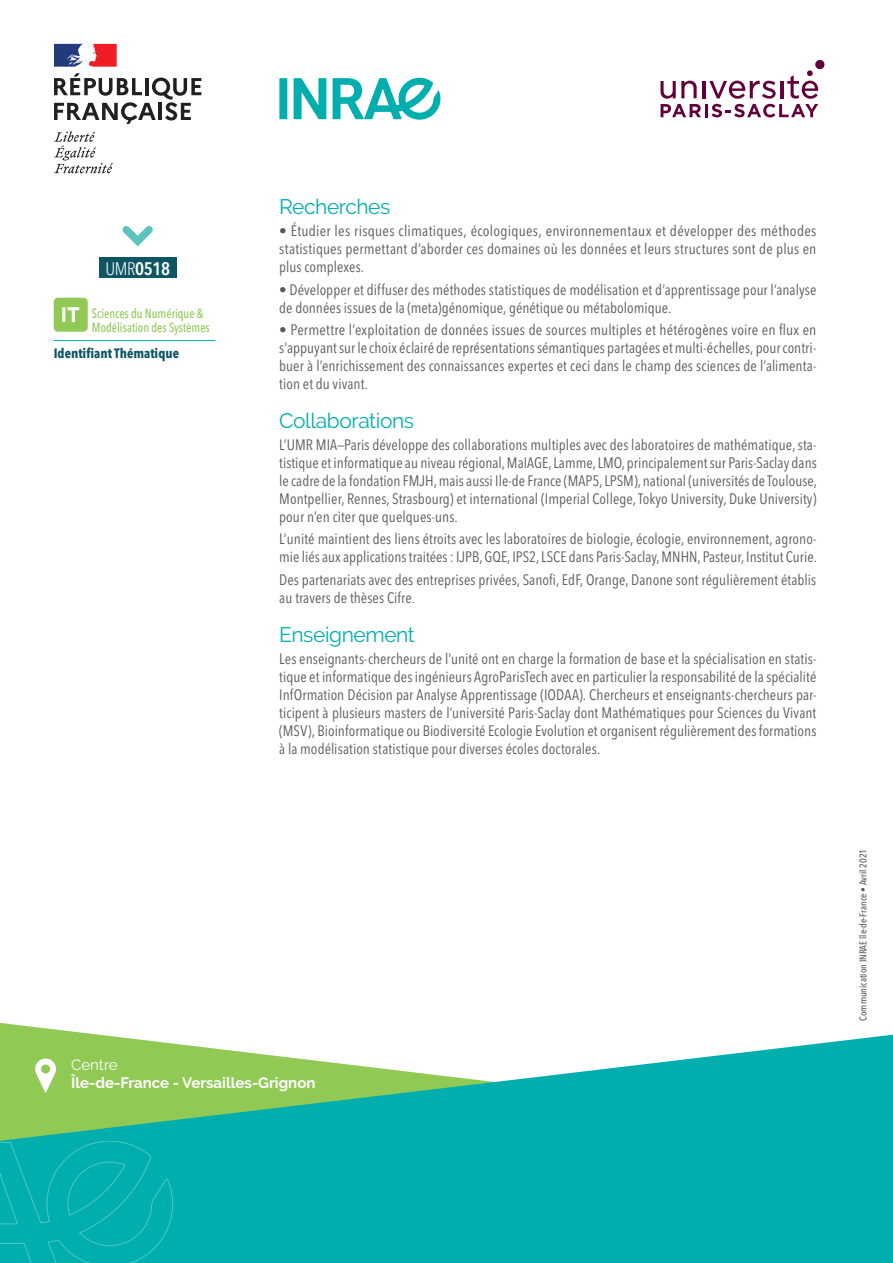
<style>
.page{position:relative;width:893px;height:1263px;background:#fff}
.page>*{position:absolute;margin:0;border:0;box-sizing:border-box;transform-origin:0 0}
.SOUS-TITRE_1{font:21px "Raleway";letter-spacing:-.02em;color:#00afad}
.t1{font:600 condensed 18px "Avenir Next LT Pro";color:#fff}
.t2{font:condensed 15px/18px "Avenir Next LT Pro";letter-spacing:.005em;color:#57585a;text-align:justify}
.t3{font:700 15px "Raleway";color:#fff}
.t4{font:15px "Raleway";color:#fff}
.t5{font:700 condensed 13.5px "Avenir Next LT Pro";color:#0f5664}
.t6{font:500 condensed 13.2px/13.5px "Avenir Next LT Pro";color:#91c955;scale:.91 1}
.t7{font:500 condensed 9.75px "Avenir Next LT Pro";color:#57585a}
.s1{font-weight:300}
</style>
<div class="page">
<div style="left:99px;top:258px;width:78px;height:20px;background:#0f5664"></div>
<svg style="left:123px;top:226px;width:30px;height:20px"></svg>
<svg style="left:0;top:1035px;width:893px;height:228px;background:#30bba7"></svg>
<svg style="left:0;top:1141px;width:173px;height:122px;background:#03afae"></svg>
<div style="left:279px;top:78px;width:8px;height:41px;background:#00afad"></div>
<svg style="left:294px;top:78px;width:32px;height:41px"></svg>
<svg style="left:333px;top:78px;width:107px;height:42px"></svg>
<svg style="left:54px;top:73px;width:147px;height:51px"></svg>
<svg style="left:54px;top:131px;width:59px;height:42px"></svg>
<svg style="left:54px;top:44px;width:63px;height:23px"></svg>
<hr style="left:54px;top:340px;width:161px;height:1px;background:#00afad">
<div style="left:54px;top:298px;width:34px;height:34px;background:#91c955;border-radius:4px"></div>
<svg style="left:62px;top:307px;width:17px;height:15px"></svg>
<div style="left:815px;top:60px;width:9px;height:9px;background:#63003c;border-radius:50%"></div>
<svg style="left:660px;top:70px;width:158px;height:47px"></svg>
<p class="t1" style="left:105px;top:257px;width:66px"><span class="s1">UMR</span>0518</p>
<p class="t6" style="left:92px;top:307px;width:131px">Sciences du Numérique &amp;<br>Modélisation des Systèmes</p>
<p class="t5" style="left:54px;top:345px;width:127px">Identifiant Thématique</p>
<p class="SOUS-TITRE_1" style="left:279px;top:195px;width:113px">Recherches</p>
<p class="t2" style="left:279px;top:222px;width:539px">• Étudier les risques climatiques, écologiques, environnementaux et développer des méthodes statistiques permettant d’aborder ces domaines où les données et leurs structures sont de plus en plus complexes.</p>
<p class="t2" style="left:279px;top:280px;width:539px">• Développer et diffuser des méthodes statistiques de modélisation et d’apprentissage pour l’analyse de données issues de la (meta)génomique, génétique ou métabolomique.</p>
<p class="t2" style="left:279px;top:321px;width:539px">• Permettre l’exploitation de données issues de sources multiples et hétérogènes voire en flux en s’appuyant sur le choix éclairé de représentations sémantiques partagées et multi-échelles, pour contri&shy;buer à l’enrichissement des connaissances expertes et ceci dans le champ des sciences de l’alimenta&shy;tion et du vivant.</p>
<p class="SOUS-TITRE_1" style="left:279px;top:408px;width:136px">Collaborations</p>
<p class="t2" style="left:279px;top:436px;width:539px">L’UMR MIA—Paris développe des collaborations multiples avec des laboratoires de mathématique, sta&shy;tistique et informatique au niveau régional, MaIAGE, Lamme, LMO, principalement sur Paris-Saclay dans le cadre de la fondation FMJH, mais aussi Ile-de France (MAP5, LPSM), national (universités de Toulouse, Montpellier, Rennes, Strasbourg) et international (Imperial College, Tokyo University, Duke University) pour n’en citer que quelques-uns.</p>
<p class="t2" style="left:279px;top:530px;width:539px">L’unité maintient des liens étroits avec les laboratoires de biologie, écologie, environnement, agrono&shy;mie liés aux applications traitées : IJPB, GQE, IPS2, LSCE dans Paris-Saclay, MNHN, Pasteur, Institut Curie.</p>
<p class="t2" style="left:279px;top:570px;width:539px">Des partenariats avec des entreprises privées, Sanofi, EdF, Orange, Danone sont régulièrement établis au travers de thèses Cifre.</p>
<p class="SOUS-TITRE_1" style="left:279px;top:622px;width:137px">Enseignement</p>
<p class="t2" style="left:279px;top:650px;width:539px">Les enseignants-chercheurs de l’unité ont en charge la formation de base et la spécialisation en statis&shy;tique et informatique des ingénieurs AgroParisTech avec en particulier la responsabilité de la spécialité InfOrmation Décision par Analyse Apprentissage (IODAA). Chercheurs et enseignants-chercheurs par&shy;ticipent à plusieurs masters de l’université Paris-Saclay dont Mathématiques pour Sciences du Vivant (MSV), Bioinformatique ou Biodiversité Ecologie Evolution et organisent régulièrement des formations à la modélisation statistique pour diverses écoles doctorales.</p>
<p class="t4" style="left:71px;top:1056px;width:48px">Centre</p>
<p class="t3" style="left:71px;top:1074px;width:246px">Île-de-France - Versailles-Grignon</p>
<p class="t7" style="left:857px;top:1020px;width:173px;rotate:-90deg">Communication INRAE île-de-France • Avril 2021</p>
</div>
